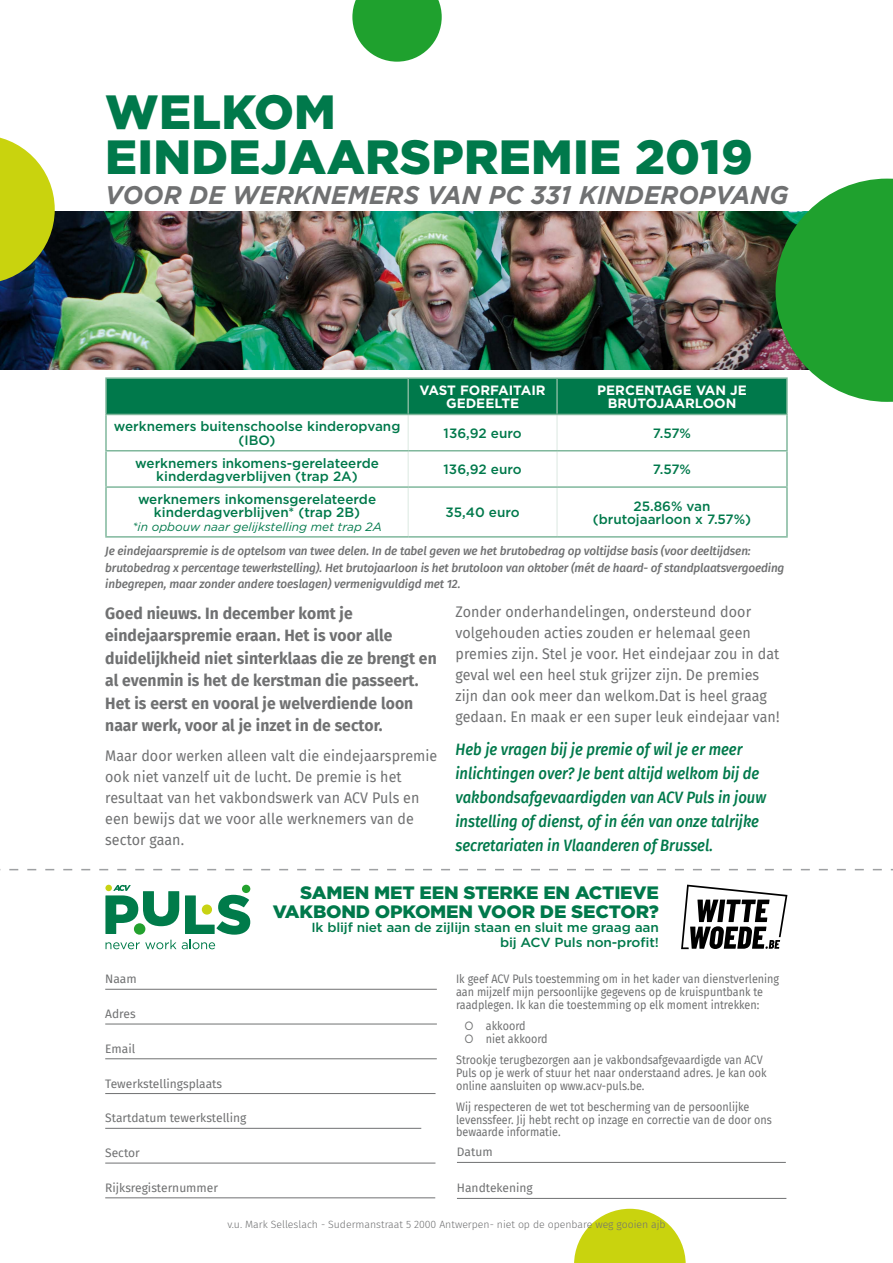
<style>
.page{position:relative;width:893px;height:1263px;background:#fff}
.page>*{position:absolute;margin:0;border:0;box-sizing:border-box;transform-origin:0 0}
.t1{font:900 48px/45px "Gotham";letter-spacing:.005em;color:#00794b}
.t2{font:italic 700 25.5px "Gotham";letter-spacing:.005em;color:#707172;scale:.96 1}
.t3{font:900 18px/19.2px "Gotham";letter-spacing:-.01em;color:#00794b;text-align:right;scale:1.04 1}
.t4{font:700 16.5px/22.5px "Fira Sans";letter-spacing:.005em;color:#707172;scale:.95 1}
.t5{font:italic 500 16.5px/24px "Fira Sans";color:#00794b;scale:.9 1}
.t6{font:15px/21px "Fira Sans";letter-spacing:.005em;color:#707172;scale:.95 1}
.t7{font:500 13.5px/13.5px "Gotham";color:#00794b;text-align:center}
.t8{font:700 13.5px/13.5px "Gotham";color:#fff;text-align:center}
.t9{font:500 13.2px/14.4px "Gotham";letter-spacing:-.01em;color:#00794b;text-align:right;scale:1.04 1}
.t10{font:12px/12.8px "Fira Sans";color:#707172;scale:.9 1}
.t11{font:italic 500 12px/16.5px "Fira Sans";letter-spacing:-.01em;color:#707172}
.t12{font:12px "Fira Sans";color:#707172}
.t13{font:italic 12px "Gotham";color:#00794b}
.t14{font:300 10.5px "Fira Sans";color:#707172}
.s1{font-family:"Gotham"}
</style>
<div class="page">
<img style="left:0;top:212px;width:106px;height:157px">
<hr style="left:105px;top:989px;width:332px;height:1px;background:#707172">
<hr style="left:105px;top:1024px;width:332px;height:1px;background:#707172">
<hr style="left:105px;top:1058px;width:332px;height:1px;background:#707172">
<hr style="left:105px;top:1093px;width:331px;height:1px;background:#707172">
<hr style="left:105px;top:1128px;width:316px;height:1px;background:#707172">
<hr style="left:105px;top:1163px;width:330px;height:1px;background:#707172">
<hr style="left:105px;top:1197px;width:330px;height:1px;background:#707172">
<hr style="left:457px;top:1162px;width:329px;height:1px;background:#707172">
<hr style="left:457px;top:1198px;width:329px;height:1px;background:#707172">
<svg style="left:0;top:869px;width:893px;height:1px"></svg>
<svg style="left:681px;top:885px;width:106px;height:64px"></svg>
<svg style="left:0;top:137px;width:55px;height:147px;background:#b3be37"></svg>
<svg style="left:352px;top:0;width:90px;height:62px"></svg>
<svg style="left:574px;top:1209px;width:112px;height:54px"></svg>
<svg style="left:105px;top:885px;width:145px;height:64px"></svg>
<img style="left:106px;top:179px;width:787px;height:235px">
<svg style="left:107px;top:415px;width:679px;height:37px"></svg>
<hr style="left:407px;top:379px;width:2px;height:35px;background:#80b79c">
<hr style="left:556px;top:379px;width:2px;height:35px;background:#80b79c">
<hr style="left:556px;top:415px;width:2px;height:35px;background:#e7f0eb">
<hr style="left:556px;top:451px;width:2px;height:35px;background:#e7f0eb">
<hr style="left:556px;top:488px;width:2px;height:48px;background:#e7f0eb">
<hr style="left:407px;top:415px;width:2px;height:35px;background:#e7f0eb">
<hr style="left:407px;top:451px;width:2px;height:35px;background:#e7f0eb">
<hr style="left:407px;top:488px;width:2px;height:48px;background:#e7f0eb">
<hr style="left:105px;top:415px;width:2px;height:35px;background:#80b79c">
<hr style="left:786px;top:415px;width:2px;height:35px;background:#80b79c">
<hr style="left:105px;top:450px;width:303px;height:1px;background:#80b79c">
<hr style="left:105px;top:451px;width:2px;height:35px;background:#80b79c">
<hr style="left:408px;top:450px;width:149px;height:1px;background:#80b79c">
<hr style="left:557px;top:450px;width:231px;height:1px;background:#80b79c">
<hr style="left:786px;top:451px;width:2px;height:35px;background:#80b79c">
<hr style="left:105px;top:486px;width:303px;height:2px;background:#80b79c">
<hr style="left:105px;top:488px;width:2px;height:48px;background:#80b79c">
<hr style="left:408px;top:486px;width:149px;height:2px;background:#80b79c">
<hr style="left:557px;top:486px;width:231px;height:2px;background:#80b79c">
<hr style="left:786px;top:488px;width:2px;height:48px;background:#80b79c">
<hr style="left:105px;top:536px;width:303px;height:2px;background:#80b79c">
<hr style="left:408px;top:536px;width:149px;height:2px;background:#80b79c">
<hr style="left:557px;top:536px;width:231px;height:2px;background:#80b79c">
<hr style="left:105px;top:377px;width:303px;height:2px;background:#80b79c">
<hr style="left:105px;top:379px;width:2px;height:35px;background:#80b79c">
<hr style="left:408px;top:377px;width:149px;height:2px;background:#80b79c">
<hr style="left:557px;top:377px;width:231px;height:2px;background:#80b79c">
<hr style="left:786px;top:379px;width:2px;height:35px;background:#80b79c">
<hr style="left:105px;top:414px;width:303px;height:1px;background:#80b79c">
<hr style="left:408px;top:414px;width:149px;height:1px;background:#80b79c">
<hr style="left:557px;top:414px;width:231px;height:1px;background:#80b79c">
<h1 class="t1" style="left:105px;top:89px;width:649px">WELKOM<br>EINDEJAARSPREMIE 2019</h1>
<h2 class="t2" style="left:105px;top:178px;width:713px">VOOR DE WERKNEMERS VAN PC 331 KINDEROPVANG</h2>
<p class="t8" style="left:420px;top:383px;width:128px">VAST FORFAITAIR<br>GEDEELTE</p>
<p class="t8" style="left:597px;top:383px;width:151px">PERCENTAGE VAN JE<br>BRUTOJAARLOON</p>
<p class="t7" style="left:114px;top:420px;width:288px">werknemers buitenschoolse kinderopvang (IBO)</p>
<p class="t7" style="left:444px;top:426px;width:79px">136,92 euro</p>
<p class="t7" style="left:653px;top:426px;width:40px">7.57%</p>
<p class="t7" style="left:135px;top:456px;width:245px">werknemers inkomens-gerelateerde kinderdagverblijven (trap 2A)</p>
<p class="t7" style="left:444px;top:463px;width:79px">136,92 euro</p>
<p class="t7" style="left:653px;top:463px;width:40px">7.57%</p>
<p class="t7" style="left:138px;top:492px;width:240px">werknemers inkomensgerelateerde kinderdagverblijven* (trap 2B)</p>
<p class="t13" style="left:132px;top:519px;width:251px">*in opbouw naar gelijkstelling met trap 2A</p>
<p class="t7" style="left:446px;top:506px;width:76px">35,40 euro</p>
<p class="t7" style="left:593px;top:499px;width:160px">25.86% van (brutojaarloon x 7.57%)</p>
<p class="t11" style="left:105px;top:542px;width:681px">Je eindejaarspremie is de optelsom van twee delen. In de tabel geven we het brutobedrag op voltijdse basis (voor deeltijdsen: brutobedrag x percentage tewerkstelling). Het brutojaarloon is het brutoloon van oktober (mét de haard- of standplaatsvergoeding inbegrepen, maar zonder andere toeslagen) vermenigvuldigd met 12.</p>
<p class="t4" style="left:105px;top:600px;width:350px">Goed nieuws. In december komt je eindejaarspremie eraan. Het is voor alle duidelijkheid niet sinterklaas die ze brengt en al evenmin is het de kerstman die passeert.<br>Het is eerst en vooral je welverdiende loon naar werk, voor al je inzet in de sector.</p>
<p class="t6" style="left:105px;top:744px;width:351px">Maar door werken alleen valt die eindejaarspremie ook niet vanzelf uit de lucht. De premie is het resultaat van het vakbondswerk van ACV Puls en een bewijs dat we voor alle werknemers van de sector gaan.</p>
<p class="t6" style="left:455px;top:601px;width:343px">Zonder onderhandelingen, ondersteund door volgehouden acties zouden er helemaal geen premies zijn. Stel je voor. Het eindejaar zou in dat geval wel een heel stuk grijzer zijn. De premies zijn dan ook meer dan welkom.Dat is heel graag gedaan. En maak er een super leuk eindejaar van!</p>
<h3 class="t5" style="left:455px;top:736px;width:347px">Heb je vragen bij je premie of wil je er meer inlichtingen over? Je bent altijd welkom bij de vakbondsafgevaardigden van ACV Puls in jouw instelling of dienst, of in één van onze talrijke secretariaten in Vlaanderen of Brussel.</h3>
<p class="t12" style="left:105px;top:970px;width:33px">Naam</p>
<p class="t12" style="left:105px;top:1005px;width:32px">Adres</p>
<p class="t12" style="left:105px;top:1039px;width:32px">Email</p>
<p class="t12" style="left:105px;top:1074px;width:118px">Tewerkstellingsplaats</p>
<p class="t12" style="left:105px;top:1109px;width:143px">Startdatum tewerkstelling</p>
<p class="t12" style="left:105px;top:1144px;width:36px">Sector</p>
<p class="t12" style="left:105px;top:1178px;width:114px">Rijksregisternummer</p>
<h3 class="t3" style="left:273px;top:883px;width:373px">SAMEN MET EEN STERKE EN ACTIEVE<br>VAKBOND OPKOMEN VOOR DE SECTOR?</h3>
<p class="t9" style="left:311px;top:920px;width:336px">Ik blijf niet aan de zijlijn staan en sluit me graag aan bij ACV Puls non-profit!</p>
<p class="t10" style="left:456px;top:972px;width:360px">Ik geef ACV Puls toestemming om in het kader van dienstverlening aan mijzelf mijn persoonlijke gegevens op de kruispuntbank te raadplegen. Ik kan die toestemming op elk moment intrekken:</p>
<p class="t10" style="left:465px;top:1019px;width:94px"><span class="s1">O</span> akkoord<br><span class="s1">O</span> niet akkoord</p>
<p class="t10" style="left:456px;top:1053px;width:347px">Strookje terugbezorgen aan je vakbondsafgevaardigde van ACV<br>Puls op je werk of stuur het naar onderstaand adres. Je kan ook online aansluiten op www.acv-puls.be.</p>
<p class="t10" style="left:456px;top:1100px;width:352px">Wij respecteren de wet tot bescherming van de persoonlijke levenssfeer. Jij hebt recht op inzage en correctie van de door ons bewaarde informatie.</p>
<p class="t12" style="left:457px;top:1143px;width:37px">Datum</p>
<p class="t12" style="left:457px;top:1179px;width:77px">Handtekening</p>
<p class="t14" style="left:227px;top:1217px;width:440px">v.u. Mark Selleslach - Sudermanstraat 5 2000 Antwerpen- niet op de openbare weg gooien ajb</p>
</div>
